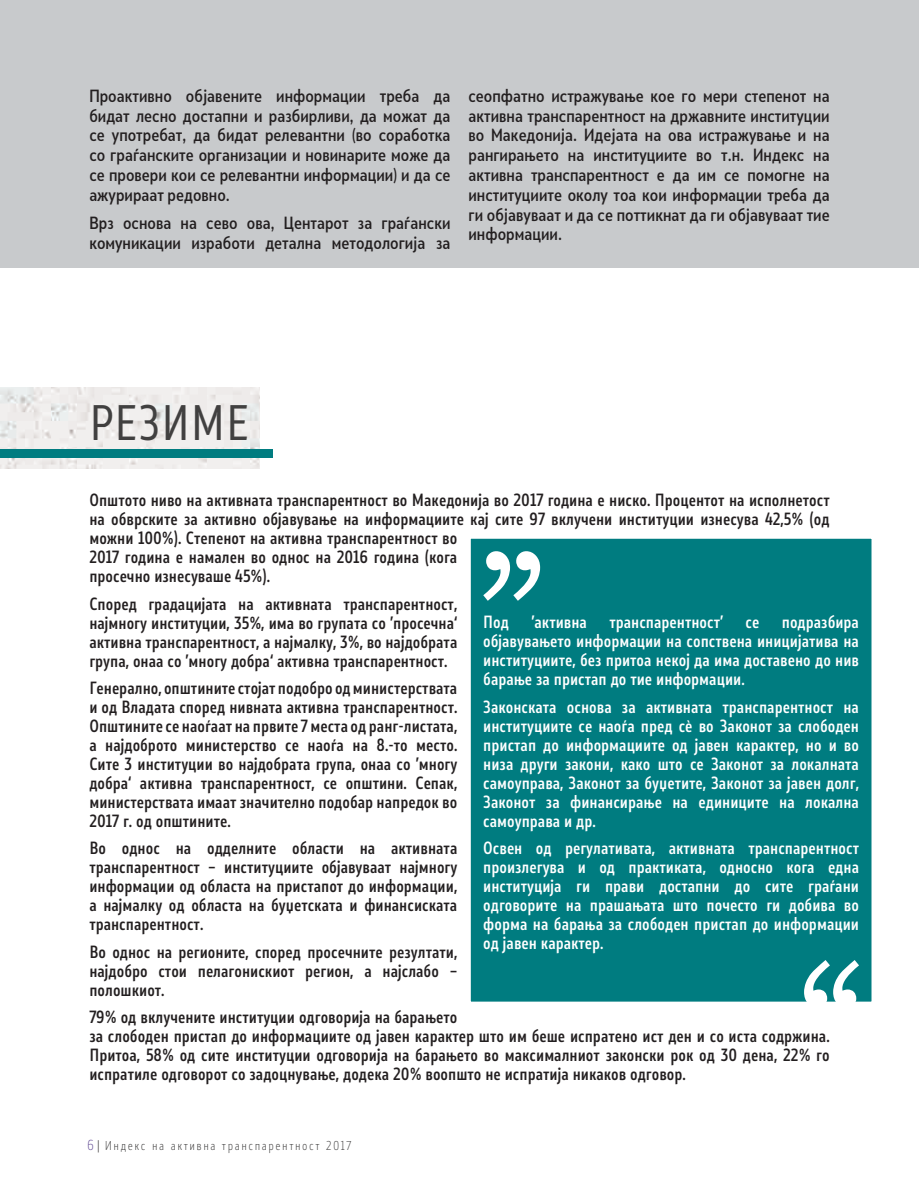
<style>
.page{position:relative;width:919px;height:1191px;background:#fff}
.page>*{position:absolute;margin:0;border:0;box-sizing:border-box;transform-origin:0 0}
.t1{font:46.5px "Stobi Sans Cn";letter-spacing:.02em;color:#414040}
.t2{font:500 16.5px/18.9px "Stobi Sans Cn";color:#231f20;text-align:justify}
.t3{font:500 16.5px/18.9px "Stobi Sans Cn";color:#fff;text-align:justify}
.t4{font:500 16.5px/19.8px "Skola Sans Cn";color:#231f20;text-align:justify}
.t5{font:300 12px "Stobi Sans Cn";letter-spacing:.13em;color:#414040}
.s1{font-size:13.5px;color:#685297}
.s2{color:#231f20}
</style>
<div class="page">
<img style="left:0;top:387px;width:259px;height:82px">
<div style="left:0;top:0;width:918px;height:268px;background:#c8cacc"></div>
<div style="left:470px;top:538px;width:401px;height:464px;background:#007c80"></div>
<svg style="left:483px;top:551px;width:57px;height:50px"></svg>
<svg style="left:804px;top:960px;width:55px;height:40px"></svg>
<div style="left:0;top:449px;width:272px;height:8px;background:#007c80"></div>
<p class="t4" style="left:89px;top:86px;width:362px">Проактивно објавените информации треба да бидат лесно достапни и разбирливи, да можат да се употребат, да бидат релевантни (во соработка со граѓанските организации и новинарите може да се провери кои се релевантни информации) и да се ажурираат редовно.</p>
<p class="t4" style="left:89px;top:213px;width:362px">Врз основа на сево ова, Центарот за граѓански комуникации изработи детална методологија за</p>
<p class="t4" style="left:468px;top:86px;width:362px">сеопфатно истражување кое го мери степенот на активна транспарентност на државните институции во Македонија. Идејата на ова истражување и на рангирањето на институциите во т.н. Индекс на активна транспарентност е да им се помогне на институциите околу тоа кои информации треба да ги објавуваат и да се поттикнат да ги објавуваат тие информации.</p>
<h1 class="t1" style="left:89px;top:391px;width:161px">РЕЗИМЕ</h1>
<p class="t2" style="left:89px;top:492px;width:741px;text-align:left">Општото ниво на активната транспарентност во Македонија во 2017 година е ниско. Процентот на исполнетост на обврските за активно објавување на информациите кај сите 97 вклучени институции изнесува 42,5% (од можни 100%). Степенот на активна транспарентност во<br>2017 година е намален во однос на 2016 година (кога<br>просечно изнесуваше 45%).</p>
<p class="t2" style="left:89px;top:596px;width:369px">Според градацијата на активната транспарентност, најмногу институции, 35%, има во групата со ’просечна‘ активна транспарентност, а најмалку, 3%, во најдобрата група, онаа со ’многу добра‘ активна транспарентност.</p>
<p class="t2" style="left:89px;top:680px;width:369px">Генерално, општините стојат подобро од министерствата и од Владата според нивната активна транспарентност.<br>Општините се наоѓаат на првите 7 места од ранг-листата, а најдоброто министерство се наоѓа на 8.-то место.<br>Сите 3 институции во најдобрата група, онаа со ’многу добра‘ активна транспарентност, се општини. Сепак, министерствата имаат значително подобар напредок во 2017 г. од општините.</p>
<p class="t2" style="left:89px;top:841px;width:369px">Во однос на одделните области на активната транспарентност – институциите објавуваат најмногу информации од областа на пристапот до информации, а најмалку од областа на буџетската и финансиската транспарентност.</p>
<p class="t2" style="left:89px;top:944px;width:369px">Во однос на регионите, според просечните резултати, најдобро стои пелагонискиот регион, а најслабо – полошкиот.</p>
<p class="t2" style="left:89px;top:1009px;width:741px;text-align:left">79% од вклучените институции одговорија на барањето<br>за слободен пристап до информациите од јавен карактер што им беше испратено ист ден и со иста содржина.<br>Притоа, 58% од сите институции одговорија на барањето во максималниот законски рок од 30 дена, 22% го испратиле одговорот со задоцнување, додека 20% воопшто не испратија никаков одговор.</p>
<p class="t3" style="left:483px;top:615px;width:377px;text-indent:298px">подразбира објавувањето информации на сопствена иницијатива на институциите, без притоа некој да има доставено до нив барање за пристап до тие информации.</p>
<p class="t3" style="left:483px;top:699px;width:377px">Законската основа за активната транспарентност на институциите се наоѓа пред сè во Законот за слободен пристап до информациите од јавен карактер, но и во низа други закони, како што се Законот за локалната самоуправа, Законот за буџетите, Законот за јавен долг, Законот за финансирање на единиците на локална самоуправа и др.</p>
<p class="t3" style="left:483px;top:840px;width:377px">Освен од регулативата, активната транспарентност произлегува и од практиката, односно кога една институција ги прави достапни до сите граѓани одговорите на прашањата што почесто ги добива во форма на барања за слободен пристап до информации од јавен карактер.</p>
<p class="t3" style="left:483px;top:615px;width:27px">Под</p>
<p class="t3" style="left:531px;top:615px;width:57px">’активна</p>
<p class="t3" style="left:609px;top:615px;width:115px">транспарентност’</p>
<p class="t3" style="left:745px;top:615px;width:15px">се</p>
<p class="t5" style="left:87px;top:1137px;width:265px"><span class="s1">6</span> <span class="s2">|</span> Индекс на активна транспарентност 2017</p>
</div>
